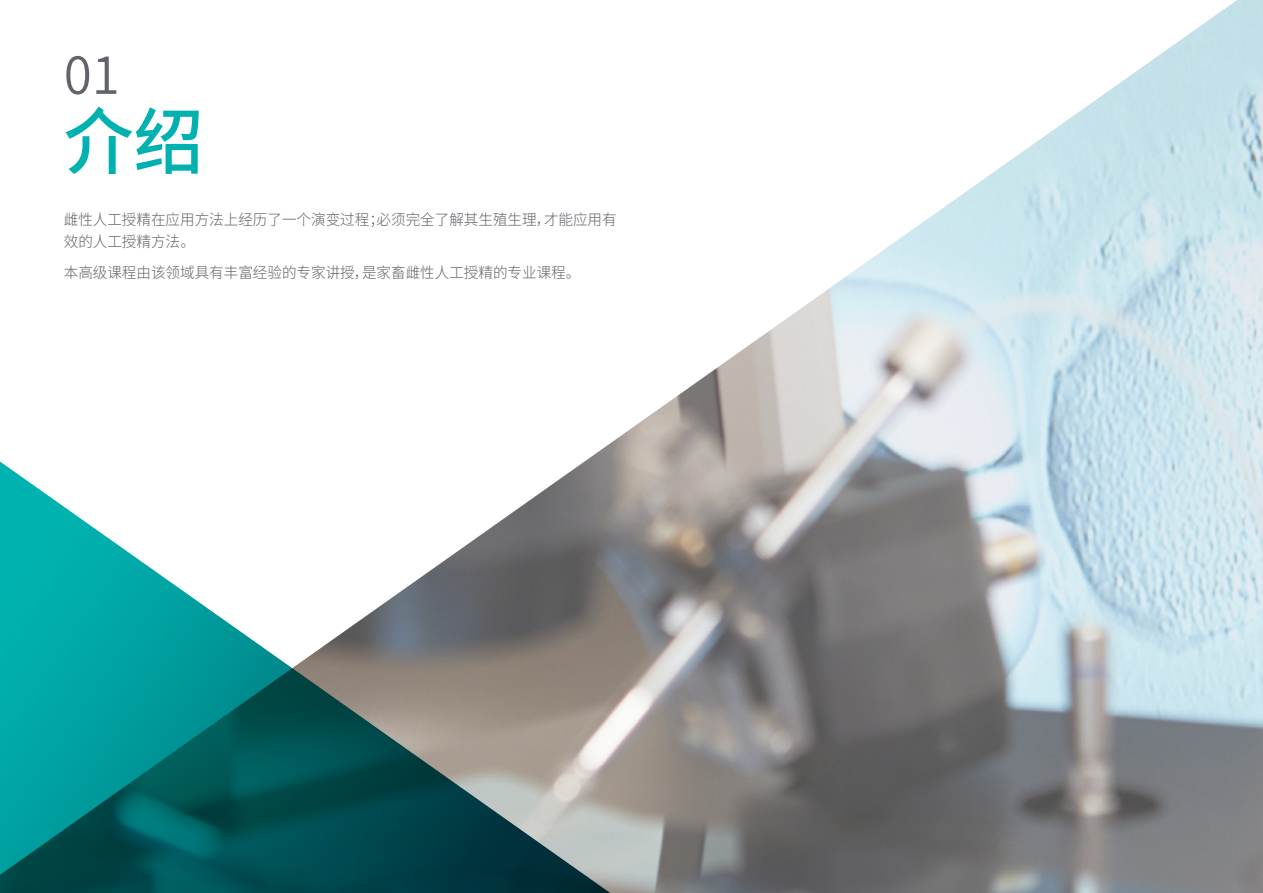
<style>
.page{position:relative;width:1263px;height:893px;background:#fff}
.page>*{position:absolute;margin:0;border:0;box-sizing:border-box;transform-origin:0 0}
.t1{font:500 72px "Source Han Sans CN";color:#00b2af}
.t2{font:52.5px "Source Han Sans CN";color:#61646a}
.t3{font:300 15px/22.5px "Source Han Sans CN";color:#61646a}
</style>
<div class="page">
<img style="left:606px;top:0;width:657px;height:893px">
<svg style="left:0;top:446px;width:640px;height:447px"></svg>
<h2 class="t2" style="left:64px;top:45px;width:57px">01</h2>
<h1 class="t1" style="left:64px;top:101px;width:141px">介绍</h1>
<p class="t3" style="left:64px;top:208px;width:554px">雌性人工授精在应用方法上经历了一个演变过程；必须完全了解其生殖生理，才能应用有效的人工授精方法。</p>
<p class="t3" style="left:64px;top:262px;width:518px">本高级课程由该领域具有丰富经验的专家讲授，是家畜雌性人工授精的专业课程。</p>
</div>
